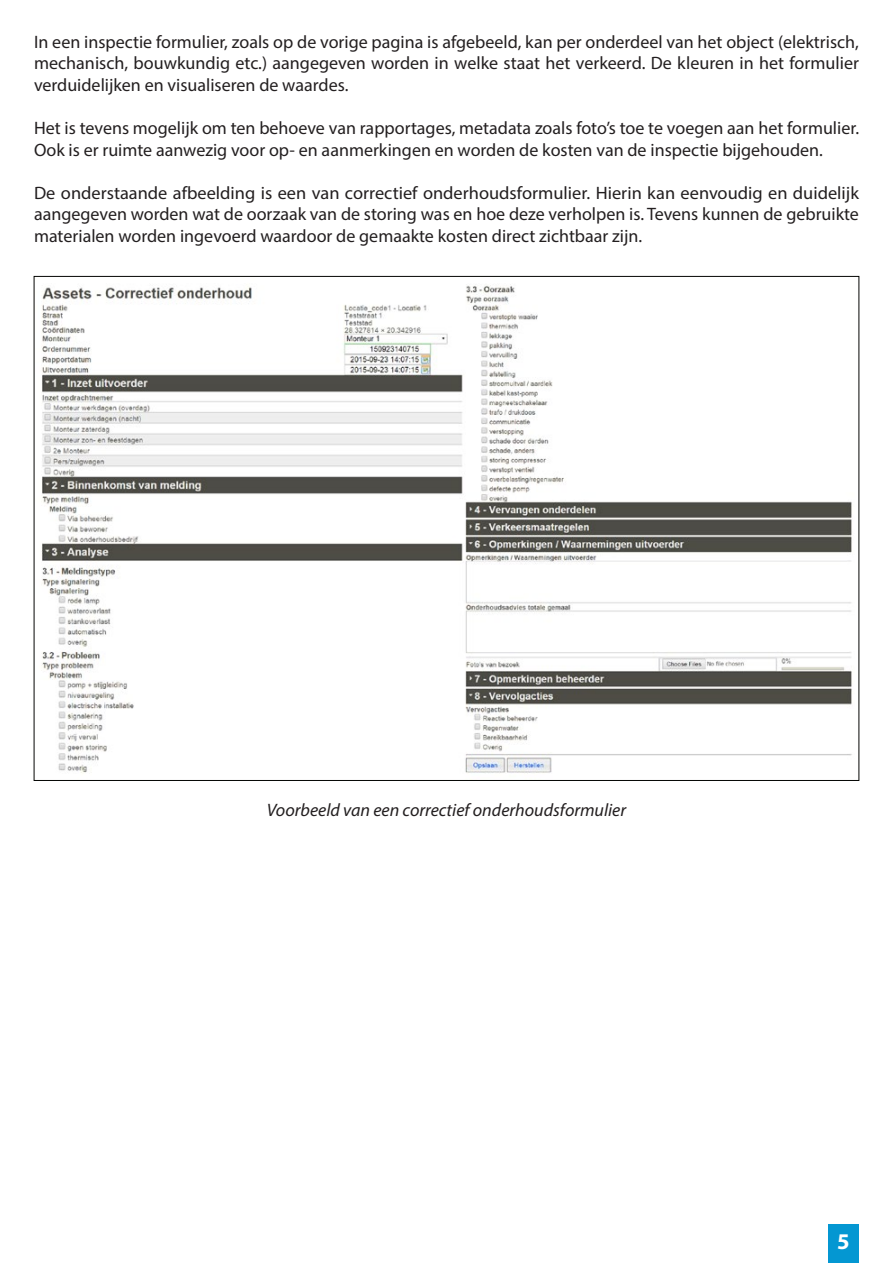
<style>
.page{position:relative;width:893px;height:1263px;background:#fff}
.page>*{position:absolute;margin:0;border:0;box-sizing:border-box;transform-origin:0 0}
.t1{font:700 22.5px "Myriad Pro";color:#fff}
.Alineastijl_1{font:18px/21.6px "Myriad Pro";color:#231f20;text-align:justify}
.Alineastijl_1-2{font:italic 18px "Myriad Pro";color:#231f20}
</style>
<div class="page">
<div style="left:828px;top:1224px;width:31px;height:39px;background:#0497d2"></div>
<img style="left:41px;top:284px;width:811px;height:489px">
<p class="Alineastijl_1" style="left:34px;top:30px;width:826px">In een inspectie formulier, zoals op de vorige pagina is afgebeeld, kan per onderdeel van het object (elektrisch, mechanisch, bouwkundig etc.) aangegeven worden in welke staat het verkeerd. De kleuren in het formulier verduidelijken en visualiseren de waardes.</p>
<p class="Alineastijl_1" style="left:34px;top:117px;width:826px">Het is tevens mogelijk om ten behoeve van rapportages, metadata zoals foto’s toe te voegen aan het formulier.</p>
<p class="Alineastijl_1" style="left:34px;top:138px;width:790px">Ook is er ruimte aanwezig voor op- en aanmerkingen en worden de kosten van de inspectie bijgehouden.</p>
<p class="Alineastijl_1" style="left:34px;top:182px;width:826px">De onderstaande afbeelding is een van correctief onderhoudsformulier. Hierin kan eenvoudig en duidelijk aangegeven worden wat de oorzaak van de storing was en hoe deze verholpen is. Tevens kunnen de gebruikte materialen worden ingevoerd waardoor de gemaakte kosten direct zichtbaar zijn.</p>
<p class="Alineastijl_1-2" style="left:267px;top:799px;width:361px">Voorbeeld van een correctief onderhoudsformulier</p>
<p class="t1" style="left:837px;top:1226px;width:14px">5</p>
</div>
